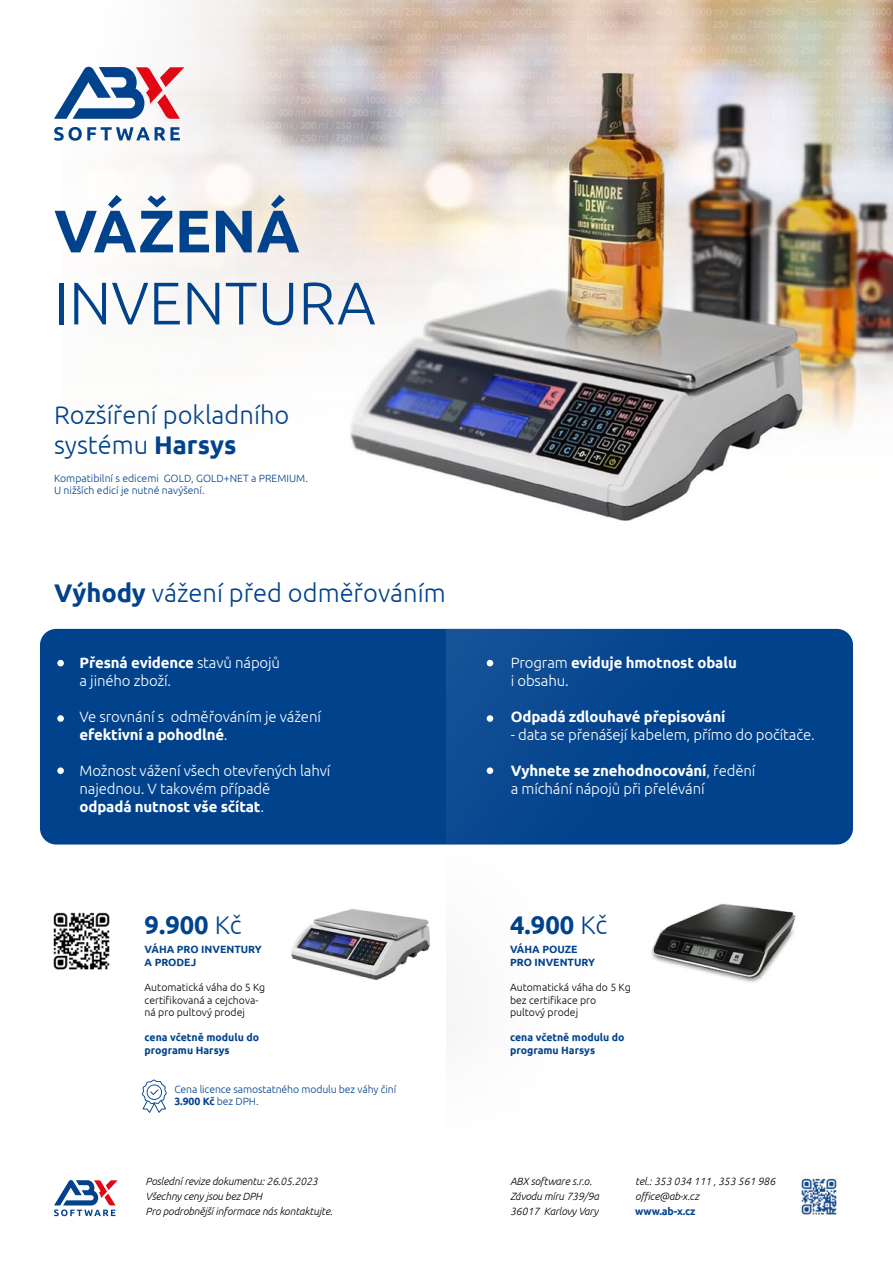
<style>
.page{position:relative;width:893px;height:1263px;background:#fff}
.page>*{position:absolute;margin:0;border:0;box-sizing:border-box;transform-origin:0 0}
.t1{font:300 60px "Ubuntu";color:#01428d}
.t2{font:700 60px "Ubuntu";color:#01428d}
.t3{font:300 25.5px/30.6px "Ubuntu";color:#01428d}
.t4{font:700 25.5px "Ubuntu";color:#01428d}
.t5{font:300 15px/18px "Ubuntu";letter-spacing:-.01em;color:#fff}
.t6{font:700 15px/18px "Ubuntu";letter-spacing:-.01em;color:#fff}
.t7{font:italic 300 10.5px/15px "Ubuntu";letter-spacing:-.01em;color:#000}
.t8{font:300 10.5px/12.6px "Ubuntu";color:#01428d}
.t9{font:700 10.5px/12.6px "Ubuntu";color:#01428d}
.t10{font:300 10.5px/12.6px "Ubuntu";color:#000}
.s1{font-weight:700}
.s2{font-weight:300}
</style>
<div class="page">
<img style="left:87px;top:0;width:806px;height:521px">
<svg style="left:54px;top:1180px;width:64px;height:36px"></svg>
<svg style="left:54px;top:127px;width:126px;height:14px"></svg>
<svg style="left:54px;top:67px;width:130px;height:52px"></svg>
<img style="left:801px;top:1178px;width:36px;height:37px">
<div style="left:40px;top:629px;width:813px;height:215px;background:#01428d;border-radius:16px"></div>
<svg style="left:446px;top:629px;width:407px;height:215px"></svg>
<div style="left:57px;top:660px;width:7px;height:6px;background:#fff;border-radius:50%"></div>
<svg style="left:487px;top:660px;width:6px;height:6px"></svg>
<div style="left:57px;top:715px;width:7px;height:7px;background:#fff;border-radius:50%"></div>
<div style="left:487px;top:715px;width:6px;height:7px;background:#fff;border-radius:50%"></div>
<div style="left:57px;top:767px;width:7px;height:7px;background:#fff;border-radius:50%"></div>
<div style="left:487px;top:767px;width:6px;height:7px;background:#fff;border-radius:50%"></div>
<img style="left:291px;top:908px;width:139px;height:72px">
<img style="left:53px;top:912px;width:57px;height:58px">
<img style="left:651px;top:903px;width:145px;height:80px">
<svg style="left:142px;top:1079px;width:25px;height:34px"></svg>
<div style="left:446px;top:836px;width:106px;height:408px;background:#fdfdfd"></div>
<h1 class="t2" style="left:54px;top:195px;width:247px">VÁŽENÁ</h1>
<h1 class="t1" style="left:54px;top:267px;width:323px">INVENTURA</h1>
<h2 class="t3" style="left:54px;top:399px;width:237px">Rozšíření pokladního systému <span class="s1">Harsys</span></h2>
<p class="t8" style="left:54px;top:471px;width:255px">Kompatibilní s edicemi GOLD, GOLD+NET a PREMIUM.<br>U nižších edicí je nutné navýšení.</p>
<h2 class="t3" style="left:54px;top:577px;width:393px"><span class="s1">Výhody</span> vážení před odměřováním</h2>
<p class="t5" style="left:80px;top:653px;width:202px"><span class="s1">Přesná evidence</span> stavů nápojů a jiného zboží.</p>
<p class="t5" style="left:80px;top:707px;width:243px">Ve srovnání s odměřováním je vážení <span class="s1">efektivní a pohodlné</span>.</p>
<p class="t5" style="left:80px;top:761px;width:252px">Možnost vážení všech otevřených lahví najednou. V takovém případě<br><span class="s1">odpadá nutnost vše sčítat</span>.</p>
<p class="t6" style="left:511px;top:654px;width:228px"><span class="s2">Program</span> eviduje hmotnost obalu <span class="s2">i obsahu.</span></p>
<p class="t6" style="left:511px;top:708px;width:216px">Odpadá zdlouhavé přepisování</p>
<p class="t5" style="left:511px;top:725px;width:306px">- data se přenášejí kabelem, přímo do počítače.</p>
<p class="t5" style="left:511px;top:761px;width:246px"><span class="s1">Vyhnete se znehodnocování</span>, ředění a míchání nápojů při přelévání</p>
<h2 class="t4" style="left:145px;top:909px;width:99px">9.900 <span class="s2">Kč</span></h2>
<h2 class="t4" style="left:510px;top:909px;width:99px">4.900 <span class="s2">Kč</span></h2>
<p class="t9" style="left:145px;top:943px;width:119px">VÁHA PRO INVENTURY<br>A PRODEJ</p>
<p class="t10" style="left:145px;top:980px;width:122px">Automatická váha do 5 Kg certifikovaná a cejchova&shy;ná pro pultový prodej</p>
<p class="t9" style="left:145px;top:1031px;width:116px">cena včetně modulu do programu Harsys</p>
<p class="t8" style="left:174px;top:1082px;width:223px">Cena licence samostatného modulu bez váhy činí<br><span class="s1">3.900 Kč</span> bez DPH.</p>
<p class="t9" style="left:510px;top:943px;width:86px">VÁHA POUZE<br>PRO INVENTURY</p>
<p class="t10" style="left:510px;top:980px;width:122px">Automatická váha do 5 Kg bez certifikace pro pultový prodej</p>
<p class="t9" style="left:510px;top:1031px;width:116px">cena včetně modulu do programu Harsys</p>
<p class="t7" style="left:146px;top:1173px;width:188px">Poslední revize dokumentu: 26.05.2023<br>Všechny ceny jsou bez DPH<br>Pro podrobnější informace nás kontaktujte.</p>
<p class="t7" style="left:510px;top:1173px;width:90px">ABX software s.r.o.<br>Závodu míru 739/9a<br>36017 Karlovy Vary</p>
<p class="t7" style="left:635px;top:1173px;width:141px">tel.: 353 034 111 , 353 561 986 office@ab-x.cz</p>
<p class="t9" style="left:635px;top:1205px;width:62px">www.ab-x.cz</p>
</div>
